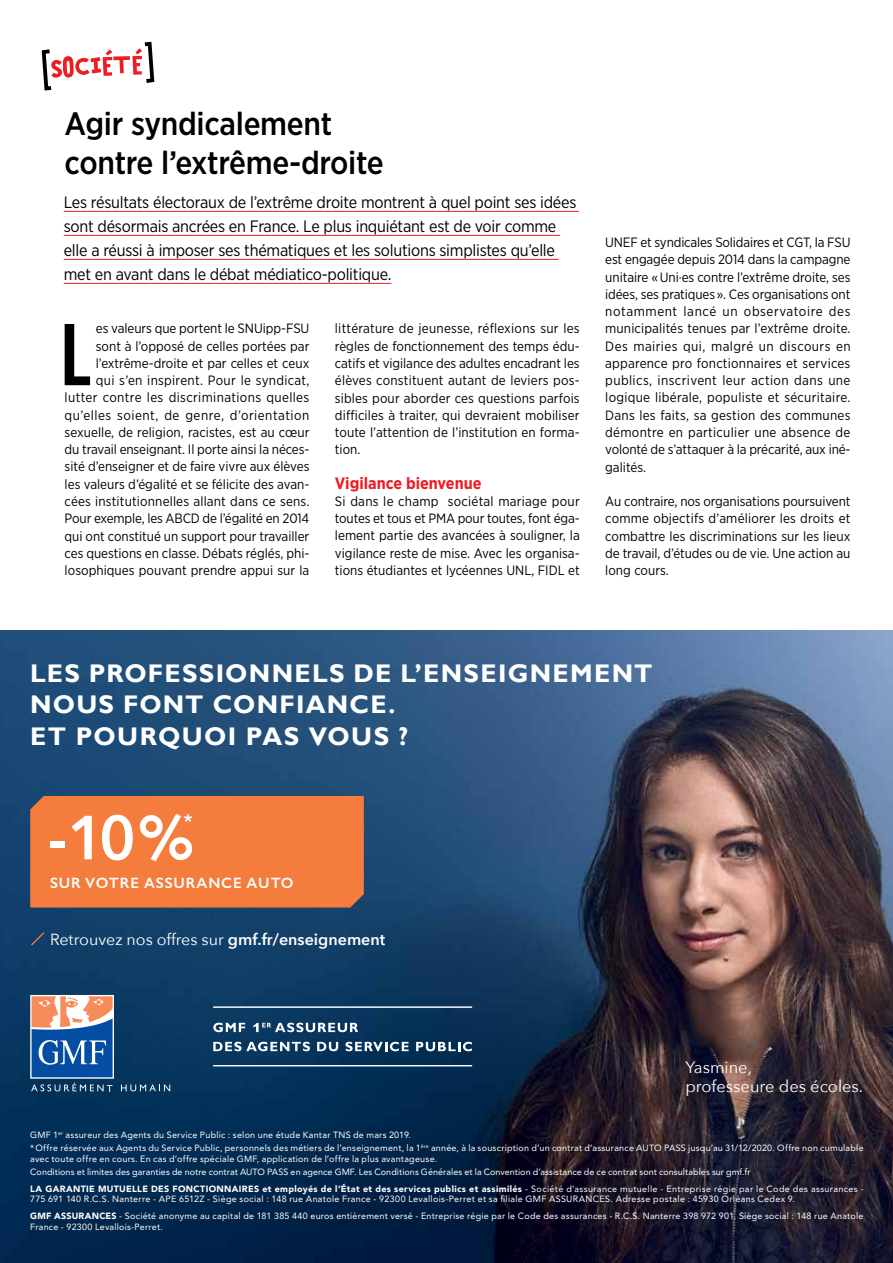
<style>
.page{position:relative;width:893px;height:1263px;background:#fff}
.page>*{position:absolute;margin:0;border:0;box-sizing:border-box;transform-origin:0 0}
.t1{font:87.45px "Bebas Neue";color:#000}
.t2{font:600 61.5px "Avenir Next";color:#fff}
.t3{font:500 32.25px/38.8px "Gotham Narrow";letter-spacing:-.01em;color:#000}
.t4{font:700 25.5px/31.5px "Gill Sans";letter-spacing:.05em;color:#fff}
.t5{font:500 21px "Avenir Next";color:#fff}
.t6{font:16.5px/24px "Gotham Narrow";letter-spacing:-.015em;color:#000}
.t7{font:16.5px/18.9px "Avenir Next";color:#fff}
.t8{font:700 16.5px "Gotham Narrow";color:#ed1d24}
.t9{font:16.05px "Avenir Next";color:#fff}
.t10{font:600 15px "Gill Sans";letter-spacing:.06em;color:#fff}
.t11{font:13.5px/17.2px "Gotham Narrow";color:#000;text-align:justify}
.t12{font:9px/13.5px "Avenir LT Std";letter-spacing:.025em;color:#fff}
.s1{font-weight:600}
.s2{font-weight:900}
</style>
<div class="page">
<img style="left:0;top:631px;width:893px;height:632px">
<svg style="left:30px;top:931px;width:16px;height:16px"></svg>
<div style="left:30px;top:796px;width:334px;height:111px;background:#f47d3d"></div>
<svg style="left:30px;top:995px;width:84px;height:97px"></svg>
<svg style="left:121px;top:1084px;width:49px;height:7px"></svg>
<hr style="left:213px;top:1006px;width:259px;height:2px;background:#fff">
<hr style="left:213px;top:1065px;width:259px;height:1px;background:#fff">
<svg style="left:213px;top:1023px;width:32px;height:9px"></svg>
<svg style="left:253px;top:1023px;width:105px;height:9px"></svg>
<svg style="left:345px;top:1042px;width:64px;height:9px"></svg>
<svg style="left:317px;top:1042px;width:21px;height:9px"></svg>
<svg style="left:213px;top:1042px;width:97px;height:9px"></svg>
<svg style="left:416px;top:1042px;width:56px;height:9px"></svg>
<hr style="left:64px;top:211px;width:515px;height:1px;background:#ed1d24">
<hr style="left:64px;top:235px;width:496px;height:1px;background:#ed1d24">
<hr style="left:64px;top:259px;width:495px;height:1px;background:#ed1d24">
<hr style="left:64px;top:283px;width:327px;height:1px;background:#ed1d24">
<svg style="left:42px;top:42px;width:112px;height:49px"></svg>
<h3 class="t3" style="left:65px;top:104px;width:321px">Agir syndicalement contre l’extrême-droite</h3>
<p class="t6" style="left:64px;top:190px;width:514px">Les résultats électoraux de l’extrême droite montrent à quel point ses idées sont désormais ancrées en France. Le plus inquiétant est de voir comme elle a réussi à imposer ses thématiques et les solutions simplistes qu’elle met en avant dans le débat médiatico-politique.</p>
<p class="t11" style="left:65px;top:320px;width:246px;text-align:right">es valeurs que portent le SNUipp-FSU<br>sont à l’opposé de celles portées par l’extrême-droite et par celles et ceux<br>qui s’en inspirent. Pour le syndicat, lutter contre les discriminations quelles qu’elles soient, de genre, d’orientation sexuelle, de religion, racistes, est au cœur du travail enseignant. Il porte ainsi la néces&shy;sité d’enseigner et de faire vivre aux élèves les valeurs d’égalité et se félicite des avan&shy;cées institutionnelles allant dans ce sens.<br>Pour exemple, les ABCD de l’égalité en 2014 qui ont constitué un support pour travailler ces questions en classe. Débats réglés, phi&shy;losophiques pouvant prendre appui sur la</p>
<p class="t11" style="left:335px;top:320px;width:246px">littérature de jeunesse, réflexions sur les règles de fonctionnement des temps édu&shy;catifs et vigilance des adultes encadrant les élèves constituent autant de leviers pos&shy;sibles pour aborder ces questions parfois difficiles à traiter, qui devraient mobiliser toute l’attention de l’institution en forma&shy;tion.</p>
<h1 class="t1" style="left:61px;top:307px;width:31px">L</h1>
<p class="t8" style="left:335px;top:472px;width:148px">Vigilance bienvenue</p>
<p class="t11" style="left:335px;top:492px;width:246px">Si dans le champ sociétal mariage pour toutes et tous et PMA pour toutes, font éga&shy;lement partie des avancées à souligner, la vigilance reste de mise. Avec les organisa&shy;tions étudiantes et lycéennes UNL, FIDL et</p>
<p class="t11" style="left:605px;top:234px;width:247px">UNEF et syndicales Solidaires et CGT, la FSU est engagée depuis 2014 dans la campagne unitaire «Uni·es contre l’extrême droite, ses idées, ses pratiques». Ces organisations ont notamment lancé un observatoire des municipalités tenues par l’extrême droite.<br>Des mairies qui, malgré un discours en apparence pro fonctionnaires et services publics, inscrivent leur action dans une logique libérale, populiste et sécuritaire.<br>Dans les faits, sa gestion des communes démontre en particulier une absence de volonté de s’attaquer à la précarité, aux iné&shy;galités.</p>
<p class="t11" style="left:605px;top:492px;width:247px">Au contraire, nos organisations poursuivent comme objectifs d’améliorer les droits et combattre les discriminations sur les lieux de travail, d’études ou de vie. Une action au long cours.</p>
<h3 class="t4" style="left:30px;top:658px;width:624px">LES PROFESSIONNELS DE L’ENSEIGNEMENT<br>NOUS FONT CONFIANCE.<br>ET POURQUOI PAS VOUS ?</h3>
<h2 class="t2" style="left:48px;top:785px;width:148px">-10%</h2>
<h3 class="t5" style="left:183px;top:804px;width:11px">*</h3>
<p class="t10" style="left:50px;top:873px;width:245px">SUR VOTRE ASSURANCE AUTO</p>
<p class="t9" style="left:50px;top:926px;width:337px">Retrouvez nos offres sur <span class="s1">gmf.fr/enseignement</span></p>
<p class="t7" style="left:685px;top:1057px;width:179px">Yasmine,<br>professeure des écoles.</p>
<p class="t12" style="left:30px;top:1128px;width:835px">GMF 1<sup>er</sup> assureur des Agents du Service Public : selon une étude Kantar TNS de mars 2019.<br>*Offre réservée aux Agents du Service Public, personnels des métiers de l’enseignement, la 1<sup>ère</sup> année, à la souscription d’un contrat d’assurance AUTO PASS jusqu’au 31/12/2020. Offre non cumulable</p>
<p class="t12" style="left:30px;top:1152px;width:722px">avec toute offre en cours. En cas d’offre spéciale GMF, application de l’offre la plus avantageuse.<br>Conditions et limites des garanties de notre contrat AUTO PASS en agence GMF. Les Conditions Générales et la Convention d’assistance de ce contrat sont consultables sur gmf.fr</p>
<p class="t12" style="left:30px;top:1183px;width:835px;line-height:10.5px"><span class="s2">LA GARANTIE MUTUELLE DES FONCTIONNAIRES et employés de l’État et des services publics et assimilés</span> - Société d’assurance mutuelle - Entreprise régie par le Code des assurances -<br>775 691 140 R.C.S. Nanterre - APE 6512Z - Siège social : 148 rue Anatole France - 92300 Levallois-Perret et sa filiale GMF ASSURANCES. Adresse postale : 45930 Orléans Cedex 9.</p>
<p class="t12" style="left:30px;top:1211px;width:835px;line-height:10.5px"><span class="s2">GMF ASSURANCES</span> - Société anonyme au capital de 181 385 440 euros entièrement versé - Entreprise régie par le Code des assurances - R.C.S. Nanterre 398 972 901. Siège social : 148 rue Anatole<br>France - 92300 Levallois-Perret.</p>
</div>
